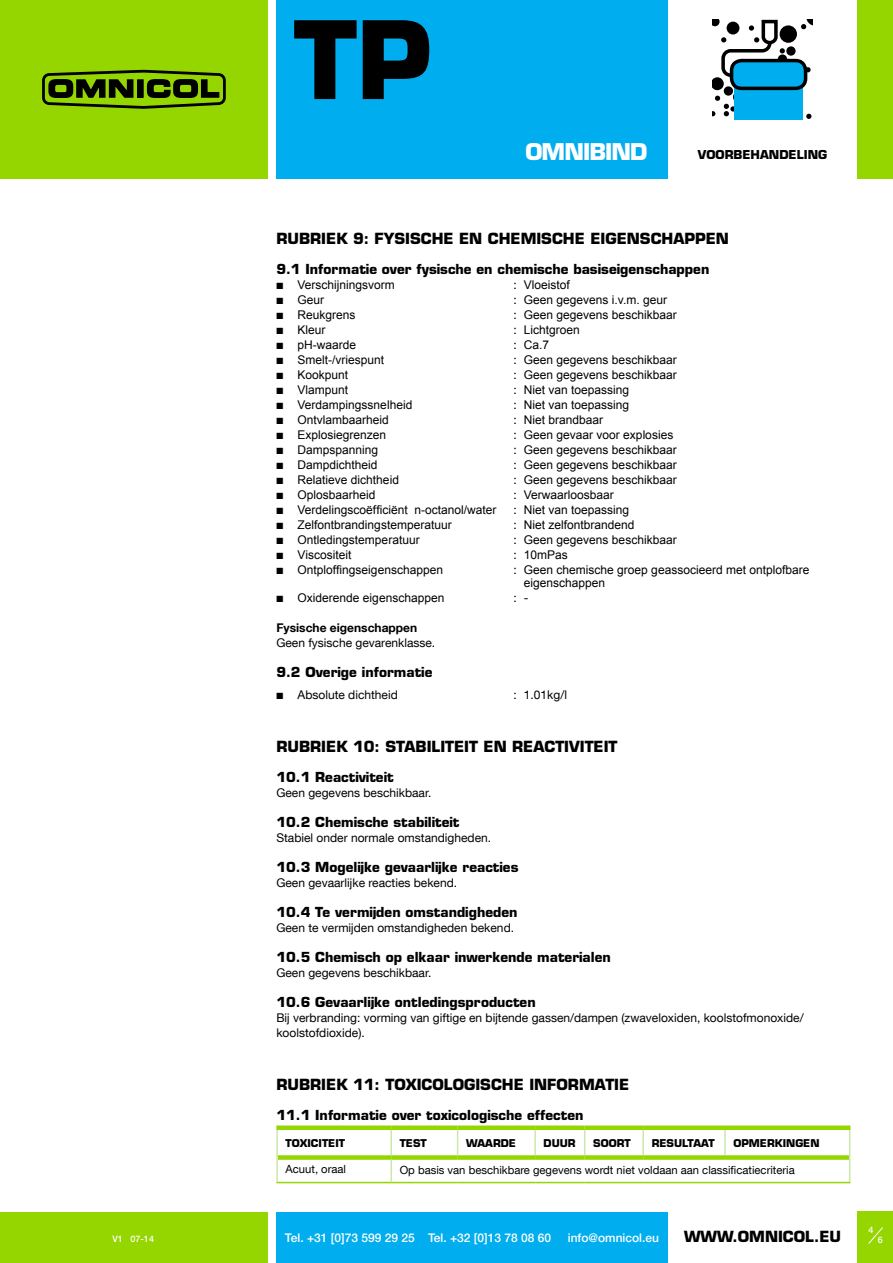
<style>
.page{position:relative;width:893px;height:1263px;background:#fff}
.page>*{position:absolute;margin:0;border:0;box-sizing:border-box;transform-origin:0 0}
.t1{font:700 105.15px "Eurostile";color:#000}
.t2{font:700 22.5px "Eurostile";letter-spacing:-.04em;color:#fff}
.t3{font:700 15px "Eurostile";color:#000}
.t4{font:700 13.5px "Eurostile";color:#000}
.t5{font:12px/13.2px "Arial";color:#000}
.t6{font:12px/15px "Helvetica Neue LT Com";color:#000}
.t7{font:500 12px "Helvetica Neue";color:#fff}
.t8{font:700 12px "Helvetica Neue LT Com";color:#000}
.t9{font:700 12px "Eurostile";color:#000}
.t10{font:11.25px "Helvetica Neue LT Com";color:#000}
.t11{font:700 10.5px "Eurostile";color:#000}
.t12{font:500 9px "Helvetica Neue";color:#fff}
.s1{font-family:"Helvetica Neue LT Com"}
</style>
<div class="page">
<div style="left:0;top:0;width:268px;height:179px;background:#95d500"></div>
<div style="left:42px;top:73px;width:184px;height:32px;border:3px solid #000;border-radius:6px"></div>
<svg style="left:48px;top:79px;width:86px;height:19px"></svg>
<div style="left:138px;top:80px;width:5px;height:17px;background:#000"></div>
<div style="left:137px;top:79px;width:7px;height:19px;border:1px solid #000"></div>
<svg style="left:146px;top:79px;width:74px;height:19px"></svg>
<div style="left:276px;top:1212px;width:392px;height:51px;background:#00aeef"></div>
<div style="left:0;top:1212px;width:268px;height:51px;background:#95d500"></div>
<div style="left:857px;top:1211px;width:36px;height:52px;background:#95d500"></div>
<div style="left:857px;top:0;width:36px;height:179px;background:#95d500"></div>
<div style="left:276px;top:0;width:392px;height:179px;background:#00aeef"></div>
<svg style="left:868px;top:1227px;width:15px;height:17px"></svg>
<svg style="left:713px;top:20px;width:99px;height:99px"></svg>
<hr style="left:276px;top:1130px;width:2px;height:27px;background:#cae8ab">
<div style="left:276px;top:1125px;width:115px;height:5px;background:#95d500"></div>
<div style="left:278px;top:1155px;width:113px;height:5px;background:#95d500"></div>
<hr style="left:390px;top:1130px;width:2px;height:25px;background:#cae8ab">
<div style="left:391px;top:1125px;width:67px;height:5px;background:#95d500"></div>
<div style="left:391px;top:1155px;width:67px;height:5px;background:#95d500"></div>
<svg style="left:457px;top:1130px;width:1px;height:25px"></svg>
<div style="left:458px;top:1125px;width:77px;height:5px;background:#95d500"></div>
<div style="left:535px;top:1125px;width:50px;height:5px;background:#95d500"></div>
<div style="left:585px;top:1125px;width:58px;height:5px;background:#95d500"></div>
<div style="left:643px;top:1125px;width:82px;height:5px;background:#95d500"></div>
<div style="left:725px;top:1125px;width:125px;height:5px;background:#95d500"></div>
<hr style="left:534px;top:1130px;width:2px;height:25px;background:#cae8ab">
<svg style="left:584px;top:1130px;width:1px;height:25px"></svg>
<hr style="left:642px;top:1130px;width:2px;height:25px;background:#cae8ab">
<hr style="left:724px;top:1130px;width:2px;height:25px;background:#cae8ab">
<div style="left:458px;top:1155px;width:77px;height:5px;background:#95d500"></div>
<div style="left:535px;top:1155px;width:50px;height:5px;background:#95d500"></div>
<div style="left:585px;top:1155px;width:58px;height:5px;background:#95d500"></div>
<div style="left:643px;top:1155px;width:82px;height:5px;background:#95d500"></div>
<div style="left:725px;top:1155px;width:124px;height:5px;background:#95d500"></div>
<hr style="left:276px;top:1157px;width:2px;height:25px;background:#cae8ab">
<hr style="left:276px;top:1182px;width:115px;height:1px;background:#95d500">
<hr style="left:390px;top:1160px;width:2px;height:22px;background:#cae8ab">
<svg style="left:849px;top:1130px;width:1px;height:52px"></svg>
<hr style="left:391px;top:1182px;width:67px;height:1px;background:#95d500">
<hr style="left:458px;top:1182px;width:77px;height:1px;background:#95d500">
<hr style="left:535px;top:1182px;width:50px;height:1px;background:#95d500">
<hr style="left:585px;top:1182px;width:58px;height:1px;background:#95d500">
<hr style="left:643px;top:1182px;width:82px;height:1px;background:#95d500">
<hr style="left:725px;top:1182px;width:125px;height:1px;background:#95d500">
<h1 class="t1" style="left:294px;top:-5px;width:139px">TP</h1>
<h2 class="t2" style="left:525px;top:138px;width:124px">OMNIBIND</h2>
<p class="t9" style="left:698px;top:147px;width:131px">VOORBEHANDELING</p>
<p class="t3" style="left:276px;top:229px;width:454px">RUBRIEK 9: FYSISCHE EN CHEMISCHE EIGENSCHAPPEN</p>
<p class="t4" style="left:276px;top:260px;width:434px">9.1 Informatie over fysische en chemische basiseigenschappen</p>
<p class="t5" style="left:276px;top:278px;width:120px">■ Verschijningsvorm</p>
<p class="t5" style="left:513px;top:278px;width:58px"><span class="s1">:</span> Vloeistof</p>
<p class="t5" style="left:276px;top:293px;width:49px">■ Geur</p>
<p class="t5" style="left:513px;top:293px;width:155px"><span class="s1">:</span> Geen gegevens i.v.m. geur</p>
<p class="t5" style="left:276px;top:308px;width:81px">■ Reukgrens</p>
<p class="t5" style="left:513px;top:308px;width:165px"><span class="s1">:</span> Geen gegevens beschikbaar</p>
<p class="t5" style="left:276px;top:323px;width:51px">■ Kleur</p>
<p class="t5" style="left:513px;top:323px;width:68px"><span class="s1">:</span> Lichtgroen</p>
<p class="t5" style="left:276px;top:338px;width:81px">■ pH-waarde</p>
<p class="t5" style="left:513px;top:338px;width:37px"><span class="s1">:</span> Ca.7</p>
<p class="t5" style="left:276px;top:353px;width:109px">■ Smelt-/vriespunt</p>
<p class="t5" style="left:513px;top:353px;width:165px"><span class="s1">:</span> Geen gegevens beschikbaar</p>
<p class="t5" style="left:276px;top:368px;width:73px">■ Kookpunt</p>
<p class="t5" style="left:513px;top:368px;width:165px"><span class="s1">:</span> Geen gegevens beschikbaar</p>
<p class="t5" style="left:276px;top:383px;width:73px">■ Vlampunt</p>
<p class="t5" style="left:513px;top:383px;width:117px"><span class="s1">:</span> Niet van toepassing</p>
<p class="t5" style="left:276px;top:398px;width:137px">■ Verdampingssnelheid</p>
<p class="t5" style="left:513px;top:398px;width:117px"><span class="s1">:</span> Niet van toepassing</p>
<p class="t5" style="left:276px;top:413px;width:114px">■ Ontvlambaarheid</p>
<p class="t5" style="left:513px;top:413px;width:91px"><span class="s1">:</span> Niet brandbaar</p>
<p class="t5" style="left:276px;top:428px;width:111px">■ Explosiegrenzen</p>
<p class="t5" style="left:513px;top:428px;width:161px"><span class="s1">:</span> Geen gevaar voor explosies</p>
<p class="t5" style="left:276px;top:443px;width:103px">■ Dampspanning</p>
<p class="t5" style="left:513px;top:443px;width:165px"><span class="s1">:</span> Geen gegevens beschikbaar</p>
<p class="t5" style="left:276px;top:458px;width:103px">■ Dampdichtheid</p>
<p class="t5" style="left:513px;top:458px;width:165px"><span class="s1">:</span> Geen gegevens beschikbaar</p>
<p class="t5" style="left:276px;top:473px;width:124px">■ Relatieve dichtheid</p>
<p class="t5" style="left:513px;top:473px;width:165px"><span class="s1">:</span> Geen gegevens beschikbaar</p>
<p class="t5" style="left:276px;top:488px;width:101px">■ Oplosbaarheid</p>
<p class="t5" style="left:513px;top:488px;width:102px"><span class="s1">:</span> Verwaarloosbaar</p>
<p class="t5" style="left:276px;top:503px;width:221px">■ Verdelingscoëfficiënt n-octanol/water</p>
<p class="t5" style="left:513px;top:503px;width:117px"><span class="s1">:</span> Niet van toepassing</p>
<p class="t5" style="left:276px;top:518px;width:177px">■ Zelfontbrandingstemperatuur</p>
<p class="t5" style="left:513px;top:518px;width:123px"><span class="s1">:</span> Niet zelfontbrandend</p>
<p class="t5" style="left:276px;top:533px;width:145px">■ Ontledingstemperatuur</p>
<p class="t5" style="left:513px;top:533px;width:165px"><span class="s1">:</span> Geen gegevens beschikbaar</p>
<p class="t5" style="left:276px;top:548px;width:77px">■ Viscositeit</p>
<p class="t5" style="left:513px;top:548px;width:56px"><span class="s1">:</span> 10mPas</p>
<p class="t5" style="left:276px;top:563px;width:168px">■ Ontploffingseigenschappen</p>
<p class="t5" style="left:524px;top:563px;width:287px;text-indent:-10px"><span class="s1">:</span> Geen chemische groep geassocieerd met ontplofbare eigenschappen</p>
<p class="t5" style="left:276px;top:591px;width:169px">■ Oxiderende eigenschappen</p>
<p class="t6" style="left:513px;top:590px;width:17px">: -</p>
<p class="t8" style="left:276px;top:620px;width:142px">Fysische eigenschappen</p>
<p class="t6" style="left:276px;top:635px;width:160px">Geen fysische gevarenklasse.</p>
<p class="t4" style="left:276px;top:664px;width:158px">9.2 Overige informatie</p>
<p class="t6" style="left:276px;top:687px;width:123px">■ Absolute dichtheid</p>
<p class="t6" style="left:513px;top:687px;width:55px">: 1.01kg/l</p>
<p class="t3" style="left:276px;top:737px;width:343px">RUBRIEK 10: STABILITEIT EN REACTIVITEIT</p>
<p class="t4" style="left:276px;top:769px;width:119px">10.1 Reactiviteit</p>
<p class="t6" style="left:276px;top:785px;width:156px">Geen gegevens beschikbaar.</p>
<p class="t4" style="left:276px;top:814px;width:185px">10.2 Chemische stabiliteit</p>
<p class="t6" style="left:276px;top:830px;width:216px">Stabiel onder normale omstandigheden.</p>
<p class="t4" style="left:276px;top:859px;width:244px">10.3 Mogelijke gevaarlijke reacties</p>
<p class="t6" style="left:276px;top:875px;width:182px">Geen gevaarlijke reacties bekend.</p>
<p class="t4" style="left:276px;top:904px;width:243px">10.4 Te vermijden omstandigheden</p>
<p class="t6" style="left:276px;top:920px;width:239px">Geen te vermijden omstandigheden bekend.</p>
<p class="t4" style="left:276px;top:949px;width:336px">10.5 Chemisch op elkaar inwerkende materialen</p>
<p class="t6" style="left:276px;top:965px;width:156px">Geen gegevens beschikbaar.</p>
<p class="t4" style="left:276px;top:994px;width:261px">10.6 Gevaarlijke ontledingsproducten</p>
<p class="t6" style="left:276px;top:1010px;width:529px">Bij verbranding: vorming van giftige en bijtende gassen/dampen (zwaveloxiden, koolstofmonoxide/ koolstofdioxide).</p>
<p class="t3" style="left:276px;top:1075px;width:354px">RUBRIEK 11: TOXICOLOGISCHE INFORMATIE</p>
<p class="t4" style="left:276px;top:1106px;width:309px">11.1 Informatie over toxicologische effecten</p>
<p class="t11" style="left:286px;top:1136px;width:61px">TOXICITEIT</p>
<p class="t11" style="left:400px;top:1136px;width:29px">TEST</p>
<p class="t11" style="left:466px;top:1136px;width:51px">WAARDE</p>
<p class="t11" style="left:544px;top:1136px;width:34px">DUUR</p>
<p class="t11" style="left:593px;top:1136px;width:39px">SOORT</p>
<p class="t11" style="left:652px;top:1136px;width:65px">RESULTAAT</p>
<p class="t11" style="left:733px;top:1136px;width:88px">OPMERKINGEN</p>
<p class="t10" style="left:286px;top:1161px;width:62px">Acuut, oraal</p>
<p class="t10" style="left:400px;top:1163px;width:397px">Op basis van beschikbare gegevens wordt niet voldaan aan classificatiecriteria</p>
<p class="t12" style="left:112px;top:1233px;width:43px">V1 07-14</p>
<p class="t7" style="left:285px;top:1231px;width:268px">Tel. +31 [0]73 599 29 25 Tel. +32 [0]13 78 08 60</p>
<p class="t7" style="left:568px;top:1231px;width:93px">info@omnicol.eu</p>
<p class="t3" style="left:684px;top:1227px;width:159px">WWW.OMNICOL.EU</p>
<p class="t12" style="left:868px;top:1225px;width:7px">4</p>
<p class="t12" style="left:878px;top:1234px;width:7px">6</p>
</div>
